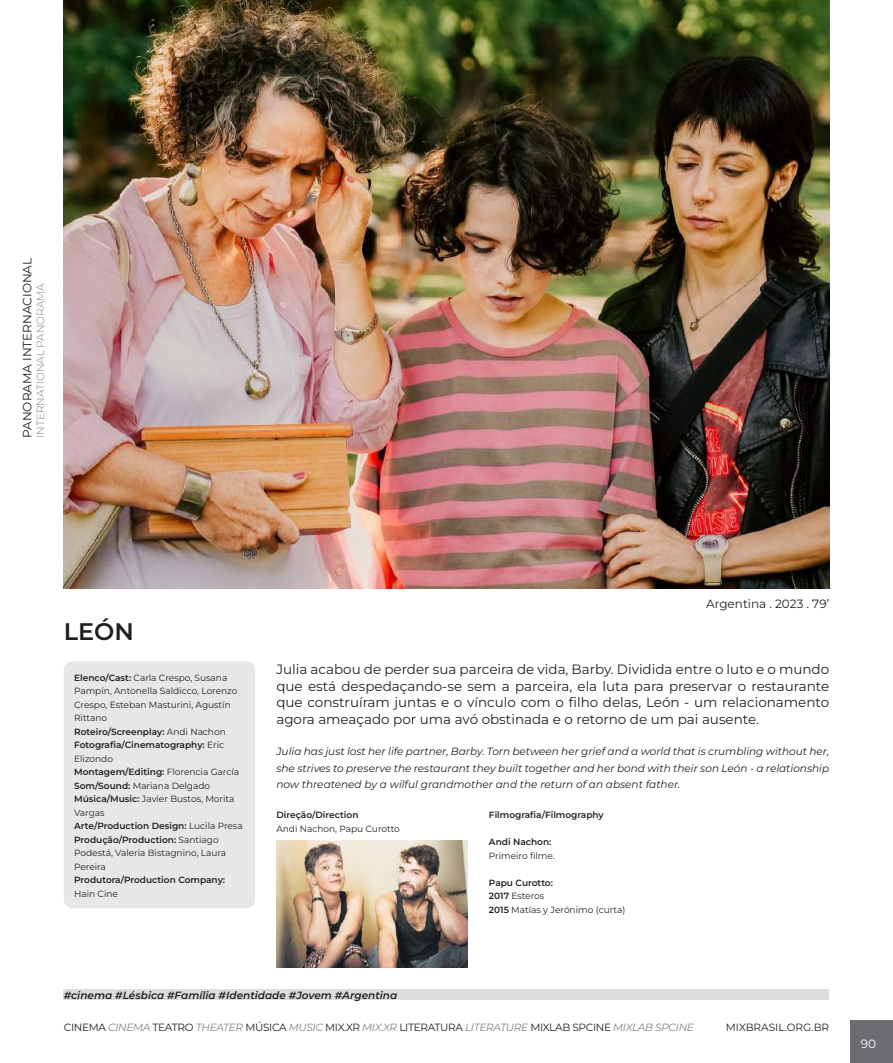
<style>
.page{position:relative;width:893px;height:1063px;background:#fff}
.page>*{position:absolute;margin:0;border:0;box-sizing:border-box;transform-origin:0 0}
.t1{font:600 24px "Montserrat";color:#231f20}
.t2{font:13.5px/16.5px "Montserrat";color:#231f20;text-align:justify}
.t3{font:12px "Montserrat";color:#231f20}
.t4{font:12px "Montserrat";color:#fff}
.t5{font:italic 10.5px/16.5px "Montserrat";color:#231f20;text-align:justify}
.t6{font:10.5px "Montserrat";letter-spacing:-.03em;color:#231f20}
.t7{font:italic 600 10.5px "Montserrat";color:#231f20}
.t8{font:300 10.5px "Montserrat";color:#808285}
.t9{font:10.5px "Montserrat";color:#231f20}
.t10{font:9px/13.5px "Montserrat";color:#231f20}
.t11{font:600 9px "Montserrat";color:#231f20}
.s1{font-weight:600}
.s2{font-style:italic;color:#808285}
</style>
<div class="page">
<div style="left:850px;top:1020px;width:43px;height:43px;background:#6c6d70"></div>
<img style="left:64px;top:0;width:765px;height:588px">
<div style="left:64px;top:661px;width:191px;height:247px;background:#e6e7e9;border-radius:9px"></div>
<img style="left:276px;top:840px;width:192px;height:128px">
<div style="left:64px;top:989px;width:765px;height:10px;background:#dcdddf"></div>
<h3 class="t3" style="left:19px;top:438px;width:181px;rotate:-90deg">PANORAMA INTERNACIONAL</h3>
<p class="t8" style="left:33px;top:438px;width:156px;rotate:-90deg">INTERNATIONAL PANORAMA</p>
<h1 class="t1" style="left:64px;top:614px;width:72px">LEÓN</h1>
<p class="t10" style="left:74px;top:670px;width:170px"><span class="s1">Elenco/Cast:</span> Carla Crespo, Susana<br>Pampín, Antonella Saldicco, Lorenzo<br>Crespo, Esteban Masturini, Agustín<br>Rittano<br><span class="s1">Roteiro/Screenplay:</span> Andi Nachon<br><span class="s1">Fotografia/Cinematography:</span> Eric<br>Elizondo<br><span class="s1">Montagem/Editing:</span> Florencia García<br><span class="s1">Som/Sound:</span> Mariana Delgado<br><span class="s1">Música/Music:</span> Javier Bustos, Morita<br>Vargas<br><span class="s1">Arte/Production Design:</span> Lucila Presa<br><span class="s1">Produção/Production:</span> Santiago<br>Podestá, Valeria Bistagnino, Laura<br>Pereira</p>
<p class="t11" style="left:74px;top:874px;width:152px">Produtora/Production Company:</p>
<p class="t10" style="left:74px;top:886px;width:45px">Hain Cine</p>
<h3 class="t3" style="left:706px;top:596px;width:125px">Argentina . 2023 . 79’</h3>
<p class="t2" style="left:276px;top:661px;width:554px">Julia acabou de perder sua parceira de vida, Barby. Dividida entre o luto e o mundo que está despedaçando-se sem a parceira, ela luta para preservar o restaurante que construíram juntas e o vínculo com o filho delas, León - um relacionamento agora ameaçado por uma avó obstinada e o retorno de um pai ausente.</p>
<p class="t5" style="left:276px;top:743px;width:554px">Julia has just lost her life partner, Barby. Torn between her grief and a world that is crumbling without her, she strives to preserve the restaurant they built together and her bond with their son León - a relationship now threatened by a wilful grandmother and the return of an absent father.</p>
<p class="t11" style="left:276px;top:809px;width:84px">Direção/Direction</p>
<p class="t10" style="left:276px;top:821px;width:125px">Andi Nachon, Papu Curotto</p>
<p class="t11" style="left:489px;top:809px;width:116px">Filmografia/Filmography</p>
<p class="t11" style="left:489px;top:836px;width:64px">Andi Nachon:</p>
<p class="t10" style="left:489px;top:848px;width:67px">Primeiro filme.</p>
<p class="t10" style="left:489px;top:875px;width:138px"><span class="s1">Papu Curotto:<br>2017</span> Esteros<br><span class="s1">2015</span> Matías y Jerónimo (curta)</p>
<p class="t7" style="left:64px;top:988px;width:335px">#cinema #Lésbica #Família #Identidade #Jovem #Argentina</p>
<p class="t6" style="left:64px;top:1020px;width:632px">CINEMA <span class="s2">CINEMA</span> TEATRO <span class="s2">THEATER</span> MÚSICA <span class="s2">MUSIC</span> MIX.XR <span class="s2">MIX.XR</span> LITERATURA <span class="s2">LITERATURE</span> MIXLAB SPCINE <span class="s2">MIXLAB SPCINE</span></p>
<p class="t9" style="left:726px;top:1020px;width:105px">MIXBRASIL.ORG.BR</p>
<h3 class="t4" style="left:861px;top:1035px;width:17px">90</h3>
</div>
